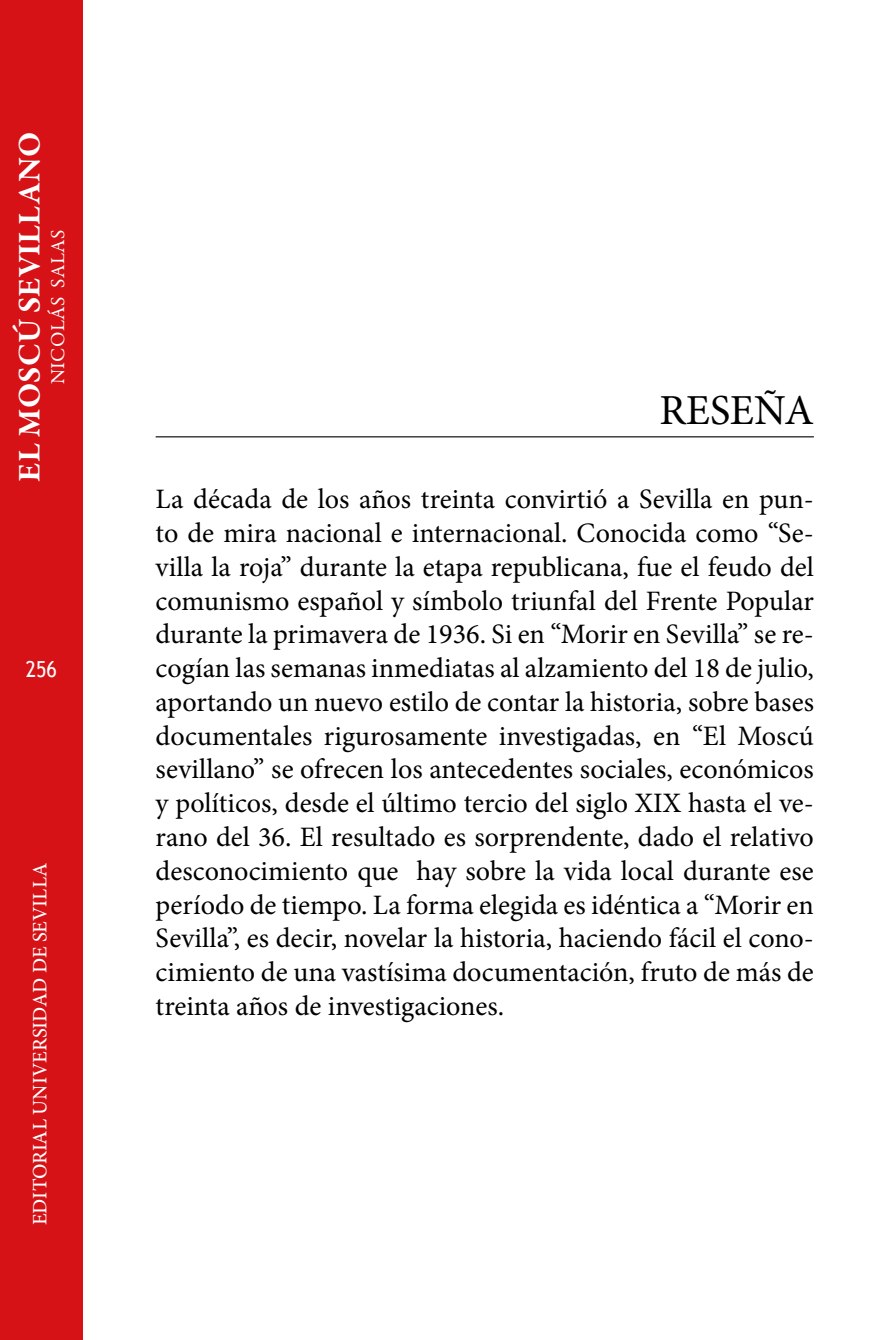
<style>
.page{position:relative;width:893px;height:1340px;background:#fff}
.page>*{position:absolute;margin:0;border:0;box-sizing:border-box;transform-origin:0 0}
.t1{font:42.75px "Minion Pro";color:#000}
.t2{font:700 32.18px "Garamond Premr Pro";letter-spacing:.005em;color:#fff}
.t3{font:28.12px/33.8px "Minion Pro";color:#000;text-align:justify}
.t4{font:22.05px "Trebuchet MS";color:#fff;scale:.9 1}
.t5{font:500 20.47px "Minion Pro";color:#fff}
.t6{font:19.8px "Garamond Premr Pro";letter-spacing:.02em;color:#fff}
</style>
<div class="page">
<hr style="left:156px;top:436px;width:658px;height:1px;background:#000">
<div style="left:0;top:0;width:83px;height:1339px;background:#d61217"></div>
<p class="t2" style="left:10px;top:482px;width:351px;rotate:-90deg">EL MOSCÚ SEVILLANO</p>
<p class="t6" style="left:46px;top:384px;width:156px;rotate:-90deg">NICOLÁS SALAS</p>
<p class="t4" style="left:26px;top:656px;width:36px">256</p>
<p class="t5" style="left:26px;top:1225px;width:364px;rotate:-90deg">EDITORIAL UNIVERSIDAD DE SEVILLA</p>
<h1 class="t1" style="left:659px;top:381px;width:156px">RESEÑA</h1>
<p class="t3" style="left:156px;top:482px;width:660px">La década de los años treinta convirtió a Sevilla en pun&shy;to de mira nacional e internacional. Conocida como “Se&shy;villa la roja” durante la etapa republicana, fue el feudo del comunismo español y símbolo triunfal del Frente Popular durante la primavera de 1936. Si en “Morir en Sevilla” se re&shy;cogían las semanas inmediatas al alzamiento del 18 de julio, aportando un nuevo estilo de contar la historia, sobre bases documentales rigurosamente investigadas, en “El Moscú sevillano” se ofrecen los antecedentes sociales, económicos y políticos, desde el último tercio del siglo XIX hasta el ve&shy;rano del 36. El resultado es sorprendente, dado el relativo desconocimiento que hay sobre la vida local durante ese período de tiempo. La forma elegida es idéntica a “Morir en Sevilla”, es decir, novelar la historia, haciendo fácil el cono&shy;cimiento de una vastísima documentación, fruto de más de treinta años de investigaciones.</p>
</div>
